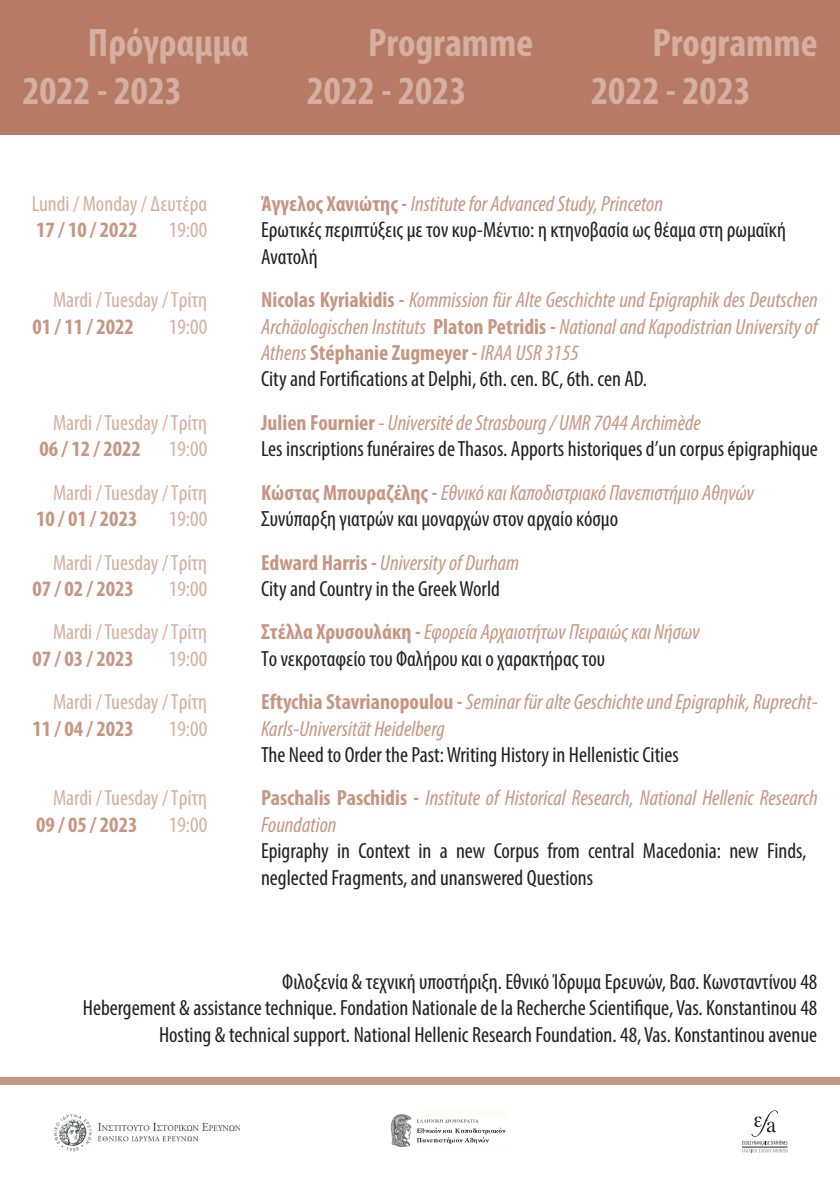
<style>
.page{position:relative;width:840px;height:1191px;background:#fff}
.page>*{position:absolute;margin:0;border:0;box-sizing:border-box;transform-origin:0 0}
.t1{font:700 condensed 40px/48px "Myriad Pro";color:#d5af9f}
.t2{font:condensed 22px/26.4px "Myriad Pro";color:#231f20}
.t3{font:italic condensed 22px/26.4px "Myriad Pro";color:#c79683}
.t4{font:condensed 22px/43.4px "Myriad Pro";color:#d5af9f;text-align:right}
.t5{font:700 condensed 22px "Myriad Pro";color:#c79683}
.s1{font-weight:700;color:#c79683}
.s2{font-style:italic;color:#c79683}
.s3{font-weight:700;font-style:normal}
.s4{font-style:normal;color:#231f20}
</style>
<div class="page">
<div style="left:0;top:0;width:839px;height:134px;background:#b77b65"></div>
<div style="left:0;top:1077px;width:839px;height:8px;background:#c79683"></div>
<svg style="left:742px;top:1110px;width:45px;height:42px"></svg>
<hr style="left:741px;top:1146px;width:46px;height:1px;background:#231f20">
<img style="left:390px;top:1114px;width:116px;height:33px">
<img style="left:54px;top:1114px;width:185px;height:38px">
<h1 class="t1" style="left:22px;top:18px;width:228px;text-indent:65px">Πρόγραμμα<br>2022 - 2023</h1>
<h1 class="t1" style="left:306px;top:18px;width:228px;text-indent:61px">Programme<br>2022 - 2023</h1>
<h1 class="t1" style="left:591px;top:18px;width:228px;text-indent:61px">Programme<br>2022 - 2023</h1>
<p class="t4" style="left:32px;top:182px;width:177px">Lundi / Monday / Δευτέρα</p>
<p class="t5" style="left:36px;top:216px;width:103px">17 / 10 / 2022</p>
<p class="t4" style="left:169px;top:208px;width:40px">19:00</p>
<p class="t4" style="left:53px;top:278px;width:155px">Mardi / Tuesday / Τρίτη</p>
<p class="t5" style="left:33px;top:312px;width:103px">01 / 11 / 2022</p>
<p class="t4" style="left:169px;top:304px;width:40px">19:00</p>
<p class="t4" style="left:53px;top:400px;width:155px">Mardi / Tuesday / Τρίτη</p>
<p class="t5" style="left:40px;top:435px;width:103px">06 / 12 / 2022</p>
<p class="t4" style="left:53px;top:427px;width:155px">19:00<br>Mardi / Tuesday / Τρίτη</p>
<p class="t5" style="left:36px;top:505px;width:103px">10 / 01 / 2023</p>
<p class="t4" style="left:53px;top:497px;width:155px">19:00<br>Mardi / Tuesday / Τρίτη</p>
<p class="t5" style="left:33px;top:575px;width:103px">07 / 02 / 2023</p>
<p class="t4" style="left:53px;top:566px;width:155px">19:00<br>Mardi / Tuesday / Τρίτη</p>
<p class="t5" style="left:33px;top:644px;width:103px">07 / 03 / 2023</p>
<p class="t4" style="left:53px;top:636px;width:155px">19:00<br>Mardi / Tuesday / Τρίτη</p>
<p class="t5" style="left:33px;top:714px;width:103px">11 / 04 / 2023</p>
<p class="t4" style="left:169px;top:706px;width:40px">19:00</p>
<p class="t4" style="left:53px;top:776px;width:155px">Mardi / Tuesday / Τρίτη</p>
<p class="t5" style="left:36px;top:810px;width:103px">09 / 05 / 2023</p>
<p class="t4" style="left:169px;top:802px;width:40px">19:00</p>
<p class="t2" style="left:261px;top:190px;width:526px"><span class="s1">Άγγελος Χανιώτης -</span> <span class="s2">Institute for Advanced Study, Princeton<br></span>Ερωτικές περιπτύξεις με τον κυρ-Μέντιο: η κτηνοβασία ως θέαμα στη ρωμαϊκή<br>Ανατολή</p>
<p class="t3" style="left:261px;top:286px;width:558px"><span class="s3">Nicolas Kyriakidis -</span> Kommission für Alte Geschichte und Epigraphik des Deutschen Archäologischen Instituts <span class="s3">Platon Petridis -</span> National and Kapodistrian University of Athens <span class="s3">Stéphanie Zugmeyer -</span> IRAA USR 3155<br><span class="s4">City and Fortifications at Delphi, 6th. cen. BC, 6th. cen AD.</span></p>
<p class="t2" style="left:261px;top:409px;width:558px"><span class="s1">Julien Fournier</span> <span class="s2">- Université de Strasbourg / UMR 7044 Archimède<br></span>Les inscriptions funéraires de Thasos. Apports historiques d’un corpus épigraphique</p>
<p class="t2" style="left:261px;top:479px;width:494px"><span class="s1">Κώστας Μπουραζέλης -</span> <span class="s2">Εθνικό και Καποδιστριακό Πανεπιστήμιο Αθηνών<br></span>Συνύπαρξη γιατρών και μοναρχών στον αρχαίο κόσμο</p>
<p class="t2" style="left:261px;top:549px;width:259px"><span class="s1">Edward Harris -</span> <span class="s2">University of Durham<br></span>City and Country in the Greek World</p>
<p class="t2" style="left:261px;top:618px;width:440px"><span class="s1">Στέλλα Χρυσουλάκη -</span> <span class="s2">Εφορεία Αρχαιοτήτων Πειραιώς και Νήσων<br></span>Το νεκροταφείο του Φαλήρου και ο χαρακτήρας του</p>
<p class="t3" style="left:261px;top:688px;width:558px"><span class="s3">Eftychia Stavrianopoulou -</span>Seminar für alte Geschichte und Epigraphik, Ruprecht-<br>Karls-Universität Heidelberg</p>
<p class="t2" style="left:261px;top:732px;width:558px;line-height:43.4px">The Need to Order the Past: Writing History in Hellenistic Cities<br><span class="s1">Paschalis Paschidis -</span> <span class="s2">Institute of Historical Research, National Hellenic Research</span></p>
<p class="t3" style="left:261px;top:811px;width:77px">Foundation</p>
<p class="t2" style="left:261px;top:837px;width:546px">Epigraphy in Context in a new Corpus from central Macedonia: new Finds, neglected Fragments, and unanswered Questions</p>
<p class="t2" style="left:83px;top:968px;width:735px;text-align:right">Φιλοξενία &amp; τεχνική υποστήριξη. Εθνικό Ίδρυμα Ερευνών, Βασ. Κωνσταντίνου 48<br>Hebergement &amp; assistance technique. Fondation Nationale de la Recherche Scientifique, Vas. Konstantinou 48<br>Hosting &amp; technical support. National Hellenic Research Foundation. 48, Vas. Konstantinou avenue</p>
</div>
